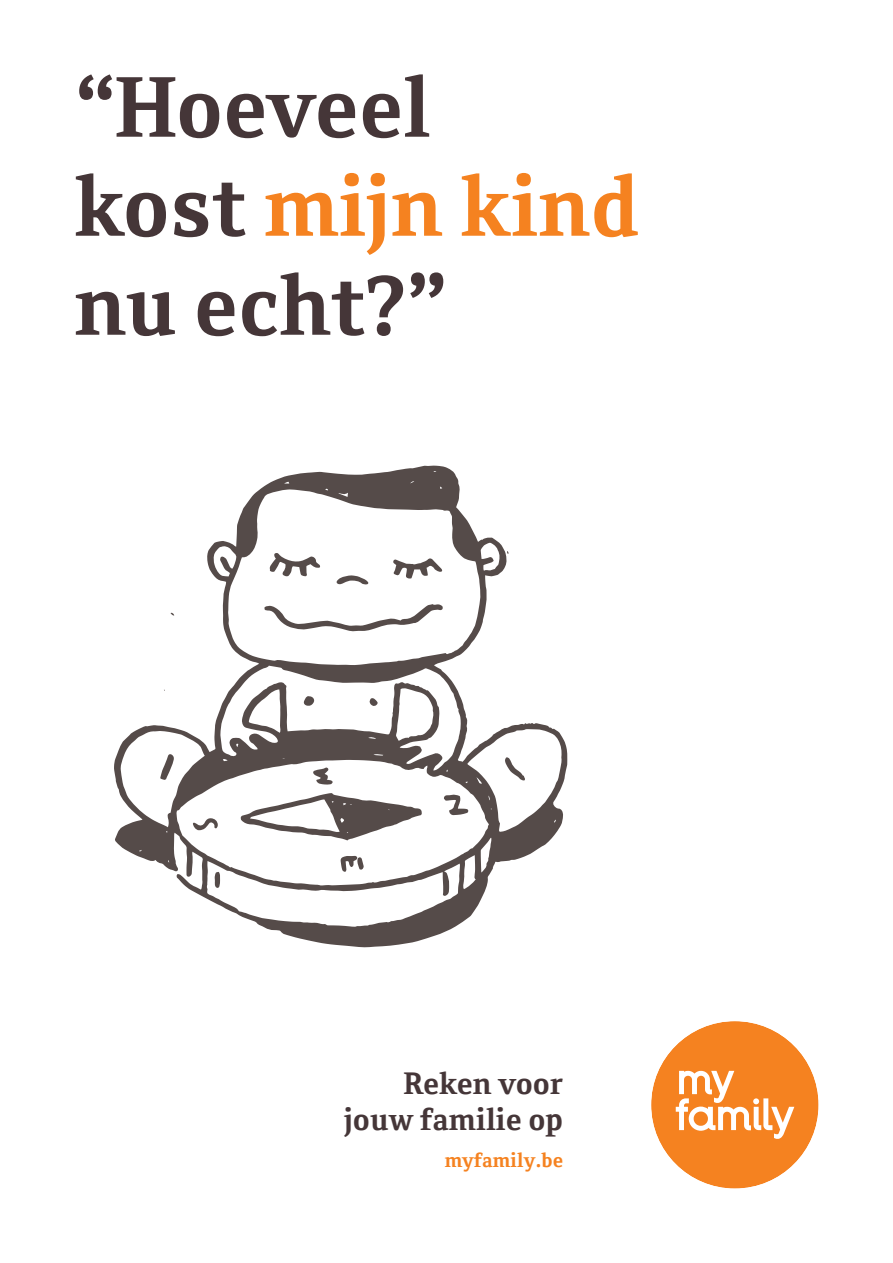
<style>
.page{position:relative;width:893px;height:1263px;background:#fff}
.page>*{position:absolute;margin:0;border:0;box-sizing:border-box;transform-origin:0 0}
.t1{font:700 82.5px/99px "Cordale Corp";color:#453638}
.t2{font:700 30px/36px "Cordale Corp";color:#453638;text-align:right}
.t3{font:700 19.5px "Cordale Corp";color:#f58220}
.s1{color:#f58220}
</style>
<div class="page">
<div style="left:651px;top:1021px;width:168px;height:167px;background:#f58220;border-radius:50%"></div>
<svg style="left:676px;top:1071px;width:118px;height:68px"></svg>
<svg style="left:114px;top:466px;width:453px;height:481px"></svg>
<p class="t1" style="left:74px;top:60px;width:566px">“Hoeveel<br>kost <span class="s1">mijn kind </span>nu echt?”</p>
<p class="t2" style="left:344px;top:1066px;width:221px">Reken voor jouw familie op</p>
<p class="t3" style="left:445px;top:1148px;width:120px">myfamily.be</p>
</div>
